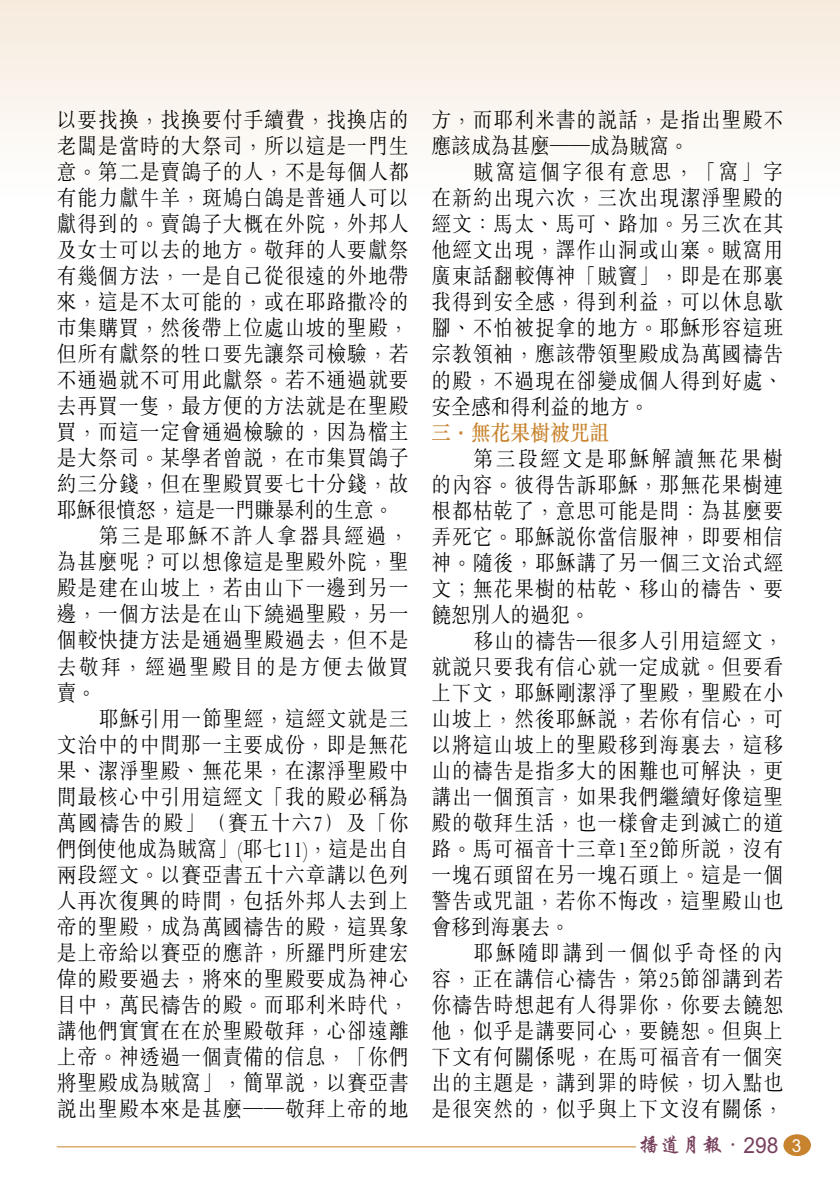
<style>
.page{position:relative;width:840px;height:1191px;background:#fff}
.page>*{position:absolute;margin:0;border:0;box-sizing:border-box;transform-origin:0 0}
.t1{font:300 22px/26px "M Sung HK";letter-spacing:.045em;color:#000;text-align:justify;scale:.9 1}
.t2{font:300 22px "M Sung HK";letter-spacing:.015em;color:#000;scale:.9 1}
.t3{font:300 22px "M Sung HK";color:#000;scale:.9 1}
.t4{font:300 22px "M Sung HK";letter-spacing:.08em;color:#000;scale:.9 1}
.t5{font:300 22px "M Sung HK";letter-spacing:.115em;color:#000;scale:.9 1}
.t6{font:300 22px "M Sung HK";letter-spacing:.125em;color:#000;scale:.9 1}
.t7{font:700 22px "C Xing Kai HK";color:#76405c;scale:.95 1}
.t8{font:500 22px "M Sung HK";color:#c7832e;scale:.9 1}
.s1{font-family:"M Hei HK";font-weight:500}
.s2{font-family:"M Hei HK";font-weight:500;font-size:18px;color:#fff}
</style>
<div class="page">
<div style="left:0;top:0;width:839px;height:217px;background:linear-gradient(to bottom,#f6eadd,#fff)"></div>
<hr style="left:57px;top:1146px;width:578px;height:1px;background:#c7832e">
<div style="left:783px;top:1134px;width:27px;height:22px;background:#c7832e;border-radius:50%"></div>
<p class="t1" style="left:57px;top:106px;width:392px">以要找換，找換要付手續費，找換店的</p>
<p class="t1" style="left:57px;top:132px;width:392px">老闆是當時的大祭司，所以這是一門生</p>
<p class="t1" style="left:57px;top:158px;width:392px">意。第二是賣鴿子的人，不是每個人都</p>
<p class="t1" style="left:57px;top:184px;width:392px">有能力獻牛羊，斑鳩白鴿是普通人可以</p>
<p class="t1" style="left:57px;top:210px;width:392px">獻得到的。賣鴿子大概在外院，外邦人</p>
<p class="t1" style="left:57px;top:236px;width:392px">及女士可以去的地方。敬拜的人要獻祭</p>
<p class="t1" style="left:57px;top:262px;width:392px">有幾個方法，一是自己從很遠的外地帶</p>
<p class="t1" style="left:57px;top:288px;width:392px">來，這是不太可能的，或在耶路撒冷的</p>
<p class="t1" style="left:57px;top:314px;width:392px">巿集購買，然後帶上位處山坡的聖殿，</p>
<p class="t1" style="left:57px;top:340px;width:392px">但所有獻祭的牲口要先讓祭司檢驗，若</p>
<p class="t1" style="left:57px;top:366px;width:392px">不通過就不可用此獻祭。若不通過就要</p>
<p class="t1" style="left:57px;top:392px;width:392px">去再買一隻，最方便的方法就是在聖殿</p>
<p class="t1" style="left:57px;top:418px;width:392px">買，而這一定會通過檢驗的，因為檔主</p>
<p class="t1" style="left:57px;top:444px;width:392px">是大祭司。某學者曾說，在巿集買鴿子</p>
<p class="t1" style="left:57px;top:470px;width:392px">約三分錢，但在聖殿買要七十分錢，故</p>
<p class="t3" style="left:57px;top:495px;width:375px">耶穌很憤怒，這是一門賺暴利的生意。</p>
<p class="t6" style="left:99px;top:521px;width:345px">第三是耶穌不許人拿器具經過，</p>
<p class="t1" style="left:57px;top:548px;width:392px">為甚麼呢？可以想像這是聖殿外院，聖</p>
<p class="t1" style="left:57px;top:574px;width:392px">殿是建在山坡上，若由山下一邊到另一</p>
<p class="t1" style="left:57px;top:600px;width:392px">邊，一個方法是在山下繞過聖殿，另一</p>
<p class="t1" style="left:57px;top:626px;width:392px">個較快捷方法是通過聖殿過去，但不是</p>
<p class="t5" style="left:57px;top:651px;width:392px">去敬拜，經過聖殿目的是方便去做買</p>
<p class="t1" style="left:57px;top:678px;width:45px">賣。</p>
<p class="t1" style="left:99px;top:704px;width:345px">耶穌引用一節聖經，這經文就是三</p>
<p class="t1" style="left:57px;top:730px;width:392px">文治中的中間那一主要成份，即是無花</p>
<p class="t1" style="left:57px;top:756px;width:392px">果、潔淨聖殿、無花果，在潔淨聖殿中</p>
<p class="t1" style="left:57px;top:782px;width:392px">間最核心中引用這經文「我的殿必稱為</p>
<p class="t4" style="left:57px;top:807px;width:392px">萬國禱告的殿」（賽五十六7）及「你</p>
<p class="t2" style="left:57px;top:833px;width:392px">們倒使他成為賊窩」(耶七11)，這是出自</p>
<p class="t1" style="left:57px;top:860px;width:392px">兩段經文。以賽亞書五十六章講以色列</p>
<p class="t1" style="left:57px;top:886px;width:392px">人再次復興的時間，包括外邦人去到上</p>
<p class="t1" style="left:57px;top:912px;width:392px">帝的聖殿，成為萬國禱告的殿，這異象</p>
<p class="t1" style="left:57px;top:938px;width:392px">是上帝給以賽亞的應許，所羅門所建宏</p>
<p class="t1" style="left:57px;top:964px;width:392px">偉的殿要過去，將來的聖殿要成為神心</p>
<p class="t1" style="left:57px;top:990px;width:392px">目中，萬民禱告的殿。而耶利米時代，</p>
<p class="t1" style="left:57px;top:1016px;width:392px">講他們實實在在於聖殿敬拜，心卻遠離</p>
<p class="t1" style="left:57px;top:1042px;width:392px">上帝。神透過一個責備的信息，「你們</p>
<p class="t1" style="left:57px;top:1068px;width:392px">將聖殿成為賊窩」，簡單說，以賽亞書</p>
<p class="t1" style="left:57px;top:1094px;width:392px">說出聖殿本來是甚麼——敬拜上帝的地</p>
<p class="t1" style="left:431px;top:106px;width:392px">方，而耶利米書的說話，是指出聖殿不應該成為甚麼——成為賊窩。</p>
<p class="t1" style="left:431px;top:158px;width:392px;text-indent:42px">賊窩這個字很有意思，「窩」字在新約出現六次，三次出現潔淨聖殿的經文：馬太、馬可、路加。另三次在其他經文出現，譯作山洞或山寨。賊窩用廣東話翻較傳神「賊竇」，即是在那裏我得到安全感，得到利益，可以休息歇腳、不怕被捉拿的地方。耶穌形容這班宗教領袖，應該帶領聖殿成為萬國禱告的殿，不過現在卻變成個人得到好處、安全感和得利益的地方。</p>
<p class="t8" style="left:431px;top:417px;width:199px">三．無花果樹被咒詛</p>
<p class="t1" style="left:431px;top:444px;width:392px;text-indent:42px">第三段經文是耶穌解讀無花果樹的內容。彼得告訴耶穌，那無花果樹連根都枯乾了，意思可能是問：為甚麼要弄死它。耶穌說你當信服神，即要相信神。隨後，耶穌講了另一個三文治式經文；無花果樹的枯乾、移山的禱告、要饒恕別人的過犯。</p>
<p class="t1" style="left:431px;top:626px;width:392px;text-indent:42px">移山的禱告—很多人引用這經文，就說只要我有信心就一定成就。但要看上下文，耶穌剛潔淨了聖殿，聖殿在小山坡上，然後耶穌說，若你有信心，可以將這山坡上的聖殿移到海裏去，這移山的禱告是指多大的困難也可解決，更講出一個預言，如果我們繼續好像這聖殿的敬拜生活，也一樣會走到滅亡的道路。馬可福音十三章1至2節所說，沒有一塊石頭留在另一塊石頭上。這是一個警告或咒詛，若你不悔改，這聖殿山也會移到海裏去。</p>
<p class="t1" style="left:431px;top:938px;width:392px;text-indent:42px">耶穌隨即講到一個似乎奇怪的內容，正在講信心禱告，第25節卻講到若你禱告時想起有人得罪你，你要去饒恕他，似乎是講要同心，要饒恕。但與上下文有何關係呢，在馬可福音有一個突出的主題是，講到罪的時候，切入點也是很突然的，似乎與上下文沒有關係，</p>
<p class="t7" style="left:638px;top:1129px;width:172px">播道月報．<span class="s1">298</span> <span class="s2">3</span></p>
</div>
